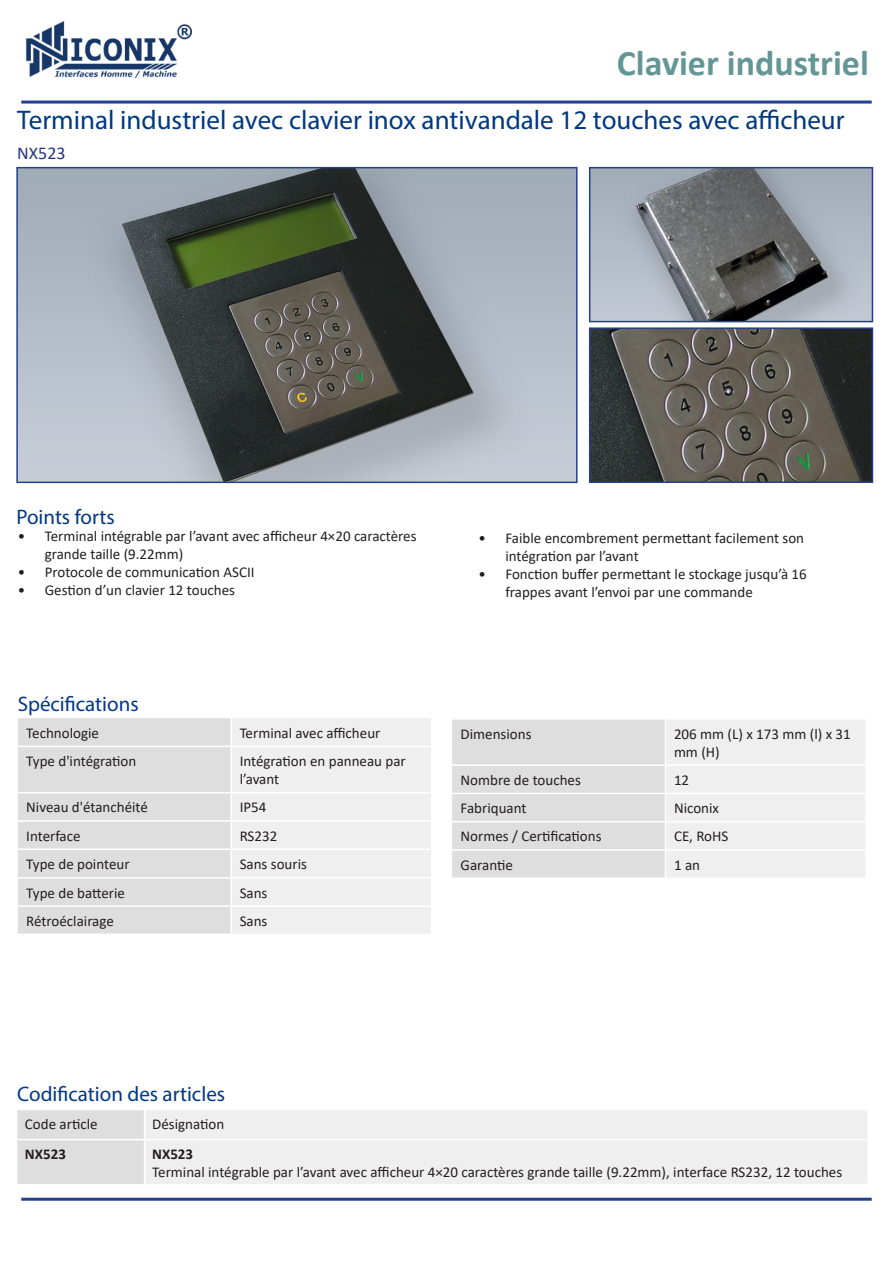
<style>
.page{position:relative;width:893px;height:1263px;background:#fff}
.page>*{position:absolute;margin:0;border:0;box-sizing:border-box;transform-origin:0 0}
.t1{font:700 36px "Calibri";color:#649696}
.t2{font:27px "Myriad Pro";color:#003880}
.t3{font:21px "Myriad Pro";color:#003783}
.t4{font:18px "Calibri";color:#26367f}
.t5{font:15px/18px "Calibri";color:#231f20}
.t6{font:700 15px "Calibri";color:#231f20}
</style>
<div class="page">
<hr style="left:21px;top:1198px;width:851px;height:3px;background:#253f8e">
<hr style="left:21px;top:101px;width:851px;height:3px;background:#253f8e">
<img style="left:25px;top:21px;width:166px;height:57px">
<img style="left:592px;top:170px;width:278px;height:149px">
<div style="left:589px;top:167px;width:284px;height:155px;border:2px solid #253f8e"></div>
<img style="left:592px;top:330px;width:278px;height:150px">
<div style="left:589px;top:327px;width:284px;height:156px;border:2px solid #253f8e"></div>
<div style="left:145px;top:1110px;width:722px;height:74px;background:#efefef"></div>
<div style="left:17px;top:1110px;width:127px;height:74px;background:#dedede"></div>
<hr style="left:17px;top:1139px;width:128px;height:1px;background:#fff">
<hr style="left:145px;top:1139px;width:722px;height:1px;background:#fff">
<div style="left:18px;top:718px;width:212px;height:215px;background:#dedede"></div>
<div style="left:232px;top:718px;width:199px;height:215px;background:#efefef"></div>
<hr style="left:18px;top:746px;width:213px;height:1px;background:#fff">
<hr style="left:231px;top:746px;width:200px;height:1px;background:#fff">
<hr style="left:18px;top:792px;width:213px;height:1px;background:#fff">
<hr style="left:231px;top:792px;width:200px;height:1px;background:#fff">
<hr style="left:18px;top:820px;width:213px;height:2px;background:#fff">
<hr style="left:231px;top:820px;width:200px;height:2px;background:#fff">
<hr style="left:18px;top:848px;width:213px;height:2px;background:#fff">
<hr style="left:18px;top:877px;width:213px;height:1px;background:#fff">
<hr style="left:18px;top:905px;width:213px;height:2px;background:#fff">
<hr style="left:231px;top:848px;width:200px;height:2px;background:#fff">
<hr style="left:231px;top:877px;width:200px;height:1px;background:#fff">
<hr style="left:231px;top:905px;width:200px;height:2px;background:#fff">
<svg style="left:452px;top:719px;width:413px;height:158px"></svg>
<hr style="left:665px;top:718px;width:200px;height:2px;background:#fff">
<hr style="left:452px;top:764px;width:213px;height:2px;background:#fff">
<hr style="left:452px;top:793px;width:213px;height:1px;background:#fff">
<hr style="left:452px;top:821px;width:213px;height:1px;background:#fff">
<hr style="left:452px;top:849px;width:213px;height:2px;background:#fff">
<hr style="left:665px;top:764px;width:200px;height:2px;background:#fff">
<hr style="left:665px;top:793px;width:200px;height:1px;background:#fff">
<hr style="left:665px;top:821px;width:200px;height:1px;background:#fff">
<hr style="left:665px;top:849px;width:200px;height:2px;background:#fff">
<img style="left:19px;top:170px;width:556px;height:310px">
<div style="left:16px;top:167px;width:562px;height:316px;border:2px solid #253f8e"></div>
<p class="t1" style="left:617px;top:38px;width:253px">Clavier industriel</p>
<p class="t2" style="left:17px;top:103px;width:829px">Terminal industriel avec clavier inox antivandale 12 touches avec afficheur</p>
<p class="t4" style="left:17px;top:140px;width:50px">NX523</p>
<p class="t3" style="left:16px;top:503px;width:100px">Points forts</p>
<p class="t5" style="left:45px;top:527px;width:373px;text-indent:-27px">• Terminal intégrable par l’avant avec afficheur 4×20 caractères grande taille (9.22mm)</p>
<p class="t5" style="left:18px;top:563px;width:238px">• Protocole de communication ASCII</p>
<p class="t5" style="left:18px;top:581px;width:219px">• Gestion d’un clavier 12 touches</p>
<p class="t3" style="left:18px;top:691px;width:122px">Spécifications</p>
<p class="t5" style="left:26px;top:723px;width:74px">Technologie</p>
<p class="t5" style="left:240px;top:723px;width:142px">Terminal avec afficheur</p>
<p class="t5" style="left:26px;top:752px;width:112px">Type d'intégration</p>
<p class="t5" style="left:240px;top:752px;width:168px">Intégration en panneau par l’avant</p>
<p class="t5" style="left:26px;top:798px;width:123px">Niveau d'étanchéité</p>
<p class="t5" style="left:240px;top:798px;width:28px">IP54</p>
<p class="t5" style="left:26px;top:826px;width:56px">Interface</p>
<p class="t5" style="left:240px;top:826px;width:39px">RS232</p>
<p class="t5" style="left:26px;top:855px;width:105px">Type de pointeur</p>
<p class="t5" style="left:240px;top:855px;width:69px">Sans souris</p>
<p class="t5" style="left:26px;top:883px;width:100px">Type de batterie</p>
<p class="t5" style="left:240px;top:883px;width:29px">Sans</p>
<p class="t5" style="left:26px;top:911px;width:89px">Rétroéclairage</p>
<p class="t5" style="left:240px;top:911px;width:29px">Sans</p>
<p class="t5" style="left:505px;top:529px;width:300px;text-indent:-27px">• Faible encombrement permettant facilement son intégration par l’avant</p>
<p class="t5" style="left:505px;top:565px;width:303px;text-indent:-27px">• Fonction buffer permettant le stockage jusqu’à 16 frappes avant l’envoi par une commande</p>
<p class="t5" style="left:461px;top:724px;width:72px">Dimensions</p>
<p class="t5" style="left:674px;top:724px;width:178px">206 mm (L) x 173 mm (l) x 31 mm (H)</p>
<p class="t5" style="left:461px;top:770px;width:122px">Nombre de touches</p>
<p class="t5" style="left:674px;top:770px;width:17px">12</p>
<p class="t5" style="left:461px;top:799px;width:67px">Fabriquant</p>
<p class="t5" style="left:674px;top:799px;width:47px">Niconix</p>
<p class="t5" style="left:461px;top:827px;width:142px">Normes / Certifications</p>
<p class="t5" style="left:674px;top:827px;width:56px">CE, RoHS</p>
<p class="t5" style="left:461px;top:855px;width:54px">Garantie</p>
<p class="t5" style="left:674px;top:855px;width:28px">1 an</p>
<p class="t3" style="left:17px;top:1081px;width:209px">Codification des articles</p>
<p class="t5" style="left:25px;top:1115px;width:74px">Code article</p>
<p class="t5" style="left:152px;top:1115px;width:74px">Désignation</p>
<p class="t6" style="left:25px;top:1143px;width:42px">NX523</p>
<p class="t6" style="left:152px;top:1143px;width:42px">NX523</p>
<p class="t5" style="left:152px;top:1162px;width:692px">Terminal intégrable par l’avant avec afficheur 4×20 caractères grande taille (9.22mm), interface RS232, 12 touches</p>
</div>
